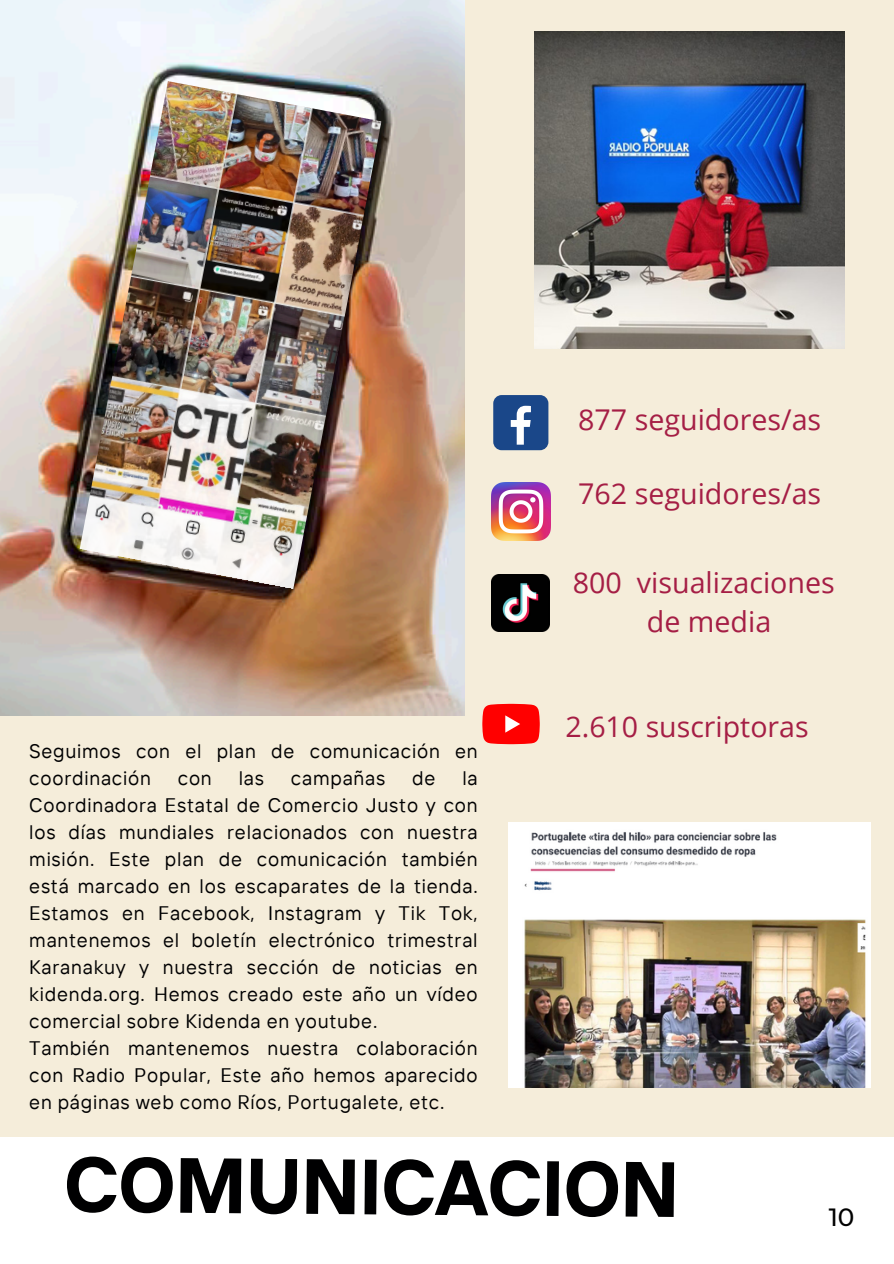
<style>
.page{position:relative;width:894px;height:1264px;background:#fff}
.page>*{position:absolute;margin:0;border:0;box-sizing:border-box;transform-origin:0 0}
.t1{font:700 78px "TT Interphases";letter-spacing:-.02em;color:#000001}
.t2{font:500 29.55px "Montserrat";color:#000}
.t3{font:28.65px/39.3px "Open Sans";color:#a51e45;text-align:center}
.t4{font:28.5px "Open Sans";color:#a51e45}
.t5{font:500 24.9px "Montserrat";color:#000}
.t6{font:19.5px/27px "TT Interphases";letter-spacing:.04em;color:#000001;text-align:justify}
</style>
<div class="page">
<div style="left:0;top:0;width:893px;height:1263px;background:#f5edda"></div>
<div style="left:0;top:1137px;width:893px;height:126px;background:#fff"></div>
<img style="left:0;top:0;width:464px;height:715px">
<img style="left:534px;top:31px;width:310px;height:317px">
<div style="left:493px;top:395px;width:55px;height:55px;background:#1a4789;border-radius:8px"></div>
<svg style="left:510px;top:406px;width:21px;height:38px"></svg>
<img style="left:491px;top:482px;width:59px;height:58px">
<img style="left:491px;top:574px;width:58px;height:58px">
<svg style="left:482px;top:703px;width:57px;height:41px;background:#fe1f1e"></svg>
<img style="left:508px;top:822px;width:362px;height:265px">
<img style="left:80px;top:81px;width:301px;height:508px">
<p class="t3" style="left:578px;top:399px;width:244px">877 seguidores/as</p>
<p class="t3" style="left:578px;top:473px;width:244px">762 seguidores/as</p>
<p class="t6" style="left:29px;top:737px;width:450px">Seguimos con el plan de comunicación en coordinación</p>
<p class="t6" style="left:178px;top:764px;width:35px">con</p>
<p class="t6" style="left:238px;top:764px;width:27px">las</p>
<p class="t6" style="left:291px;top:764px;width:96px">campañas</p>
<p class="t6" style="left:412px;top:764px;width:25px">de</p>
<p class="t6" style="left:29px;top:764px;width:450px;text-indent:433px">la Coordinadora Estatal de Comercio Justo y con los días mundiales relacionados con nuestra misión. Este plan de comunicación también está marcado en los escaparates de la tienda.<br>Estamos en Facebook, Instagram y Tik Tok, mantenemos el boletín electrónico trimestral Karanakuy y nuestra sección de noticias en kidenda.org. Hemos creado este año un vídeo comercial sobre Kidenda en youtube.</p>
<p class="t6" style="left:29px;top:1034px;width:450px">También mantenemos nuestra colaboración con Radio Popular, Este año hemos aparecido en páginas web como Ríos, Portugalete, etc.</p>
<p class="t3" style="left:572px;top:562px;width:263px">800 visualizaciones de media</p>
<h2 class="t4" style="left:565px;top:706px;width:245px">2.610 suscriptoras</h2>
<p class="t1" style="left:64px;top:1136px;width:617px">COMUNICACION</p>
<h2 class="t5" style="left:828px;top:1202px;width:27px">10</h2>
<p class="t2" style="left:834px;top:1211px;width:39px">09</p>
</div>
